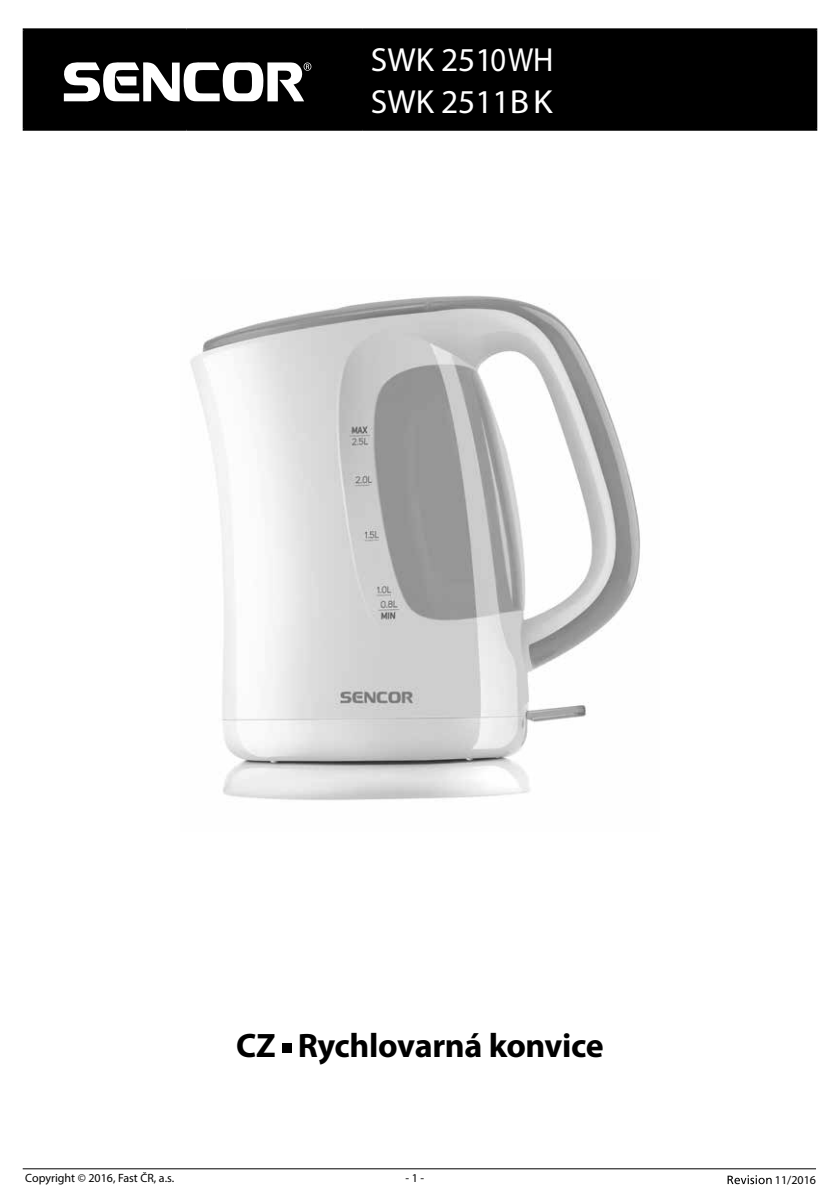
<style>
.page{position:relative;width:840px;height:1191px;background:#fff}
.page>*{position:absolute;margin:0;border:0;box-sizing:border-box;transform-origin:0 0}
.t1{font:700 34px "Myriad Pro";letter-spacing:-.01em;color:#000}
.t2{font:33.4px/41.8px "Myriad Pro";color:#fff}
.t3{font:12px "Myriad Pro";color:#000}
</style>
<div class="page">
<svg style="left:727px;top:1175px;width:44px;height:9px"></svg>
<hr style="left:23px;top:1168px;width:792px;height:1px;background:#000">
<img style="left:190px;top:295px;width:450px;height:506px">
<div style="left:282px;top:1043px;width:9px;height:10px;background:#000"></div>
<div style="left:25px;top:30px;width:789px;height:99px;background:#000"></div>
<hr style="left:23px;top:28px;width:163px;height:2px;background:#000">
<hr style="left:23px;top:30px;width:2px;height:99px;background:#000">
<hr style="left:186px;top:28px;width:176px;height:2px;background:#000">
<hr style="left:185px;top:30px;width:2px;height:99px;background:#000">
<hr style="left:362px;top:28px;width:454px;height:2px;background:#000">
<hr style="left:361px;top:30px;width:2px;height:99px;background:#000">
<hr style="left:814px;top:30px;width:2px;height:99px;background:#000">
<hr style="left:23px;top:129px;width:163px;height:2px;background:#000">
<hr style="left:186px;top:129px;width:176px;height:2px;background:#000">
<hr style="left:362px;top:129px;width:454px;height:2px;background:#000">
<svg style="left:63px;top:62px;width:248px;height:40px"></svg>
<h2 class="t2" style="left:370px;top:39px;width:184px">SWK 2510WH<br>SWK 2511BK</h2>
<h1 class="t1" style="left:236px;top:1023px;width:369px">CZ Rychlovarná konvice</h1>
<p class="t3" style="left:25px;top:1170px;width:150px">Copyright © 2016, Fast ČR, a.s.</p>
<p class="t3" style="left:405px;top:1170px;width:20px">- 1 -</p>
<p class="t3" style="left:774px;top:1172px;width:43px">11/2016</p>
</div>
